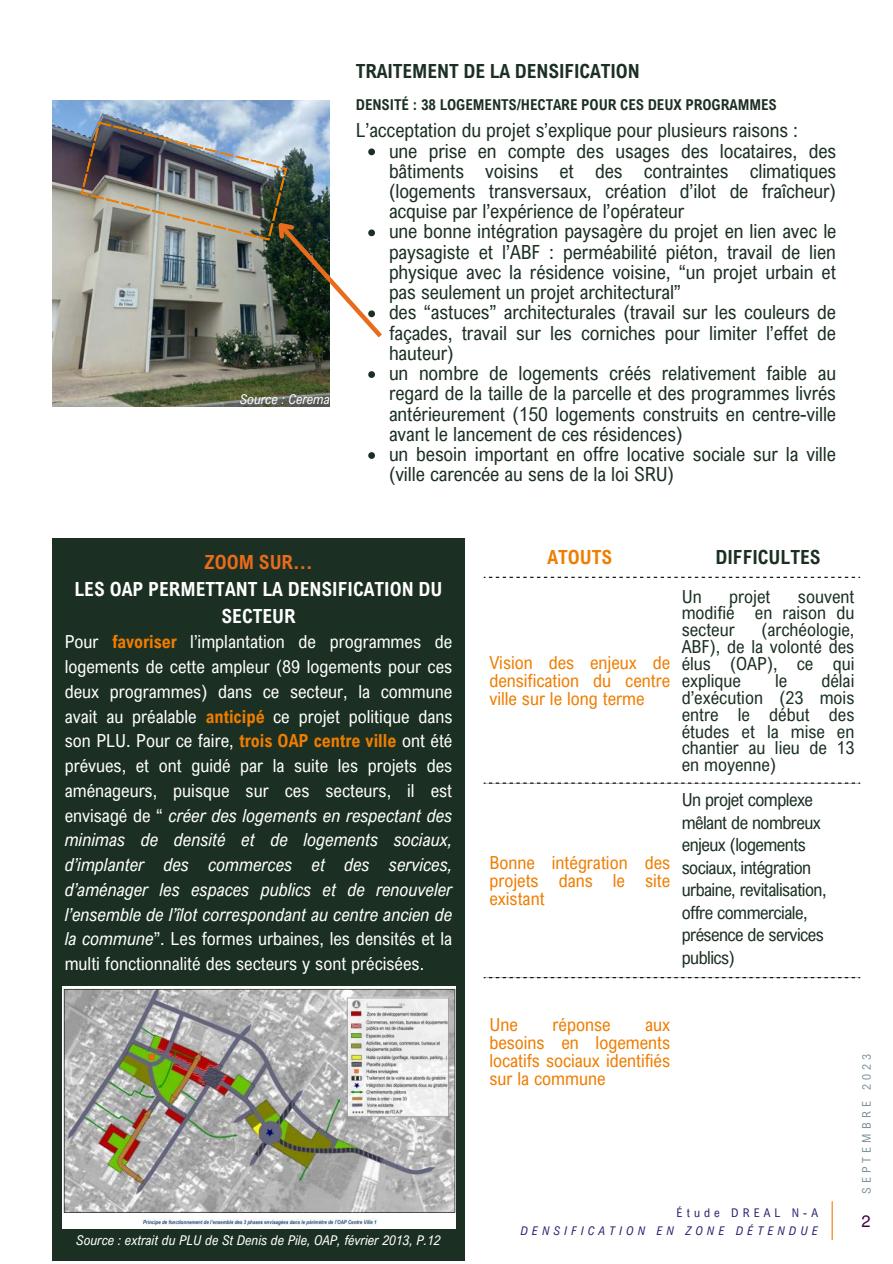
<style>
.page{position:relative;width:893px;height:1264px;background:#fff}
.page>*{position:absolute;margin:0;border:0;box-sizing:border-box;transform-origin:0 0}
.t1{font:19.5px/20.2px "Arial Nova Cond";letter-spacing:-.005em;color:#1b3022;text-align:justify}
.t2{font:700 19.5px/27px "Arial Nova Cond";color:#fff;text-align:center}
.t3{font:700 19.5px "Arial Nova Cond";letter-spacing:-.005em;color:#1b3022}
.t4{font:700 19.5px "Arial Nova Cond";color:#e86c1c}
.t5{font:700 19.5px "Arial Nova Cond";color:#ef7d00}
.t6{font:18px/24.8px "Arial Nova Cond";color:#fff;text-align:justify}
.t7{font:18px/16.8px "Arial Nova Cond";letter-spacing:-.015em;color:#1b3022;text-align:justify}
.t8{font:18px/18px "Arial Nova Cond";color:#ef7d00;text-align:justify}
.t9{font:16.5px "Mukti";color:#420039}
.t10{font:700 15px "Arial Nova Cond";letter-spacing:-.005em;color:#1b3022}
.t11{font:italic 13.5px "Arial Nova Cond";color:#fff}
.t12{font:italic 12px "Arial Nova Cond";letter-spacing:.34em;color:#292574}
.t13{font:12px "Arial Nova Cond";letter-spacing:.34em;color:#292574}
.t14{font:12px "Arial Nova Cond";letter-spacing:.34em;color:#7d949f}
.s1{font-weight:700;color:#ef7d00}
.s2{font-style:italic}
</style>
<div class="page">
<div style="left:52px;top:538px;width:413px;height:722px;background:#1b3022"></div>
<img style="left:52px;top:100px;width:277px;height:307px">
<svg style="left:368px;top:371px;width:7px;height:7px"></svg>
<svg style="left:368px;top:452px;width:7px;height:7px"></svg>
<hr style="left:831px;top:1201px;width:1px;height:38px;background:#ef7c05">
<img style="left:80px;top:121px;width:302px;height:221px">
<svg style="left:483px;top:782px;width:377px;height:1px"></svg>
<svg style="left:483px;top:977px;width:377px;height:1px"></svg>
<svg style="left:483px;top:576px;width:377px;height:2px"></svg>
<img style="left:62px;top:986px;width:393px;height:242px">
<p class="t11" style="left:240px;top:391px;width:91px">Source : Cerema</p>
<p class="t3" style="left:356px;top:58px;width:285px">TRAITEMENT DE LA DENSIFICATION</p>
<p class="t10" style="left:356px;top:95px;width:422px">DENSITÉ : 38 LOGEMENTS/HECTARE POUR CES DEUX PROGRAMMES</p>
<p class="t1" style="left:356px;top:120px;width:443px">L’acceptation du projet s’explique pour plusieurs raisons :</p>
<p class="t1" style="left:389px;top:140px;width:448px">une prise en compte des usages des locataires, des bâtiments voisins et des contraintes climatiques (logements transversaux, création d’ilot de fraîcheur) acquise par l’expérience de l’opérateur</p>
<p class="t1" style="left:389px;top:221px;width:449px">une bonne intégration paysagère du projet en lien avec le paysagiste et l’ABF : perméabilité piéton, travail de lien physique avec la résidence voisine, “un projet urbain et pas seulement un projet architectural”</p>
<p class="t1" style="left:389px;top:302px;width:448px">des “astuces” architecturales (travail sur les couleurs de façades, travail sur les corniches pour limiter l’effet de hauteur)</p>
<p class="t1" style="left:389px;top:363px;width:448px">un nombre de logements créés relativement faible au regard de la taille de la parcelle et des programmes livrés antérieurement (150 logements construits en centre-ville avant le lancement de ces résidences)</p>
<p class="t1" style="left:389px;top:443px;width:448px">un besoin important en offre locative sociale sur la ville (ville carencée au sens de la loi SRU)</p>
<p class="t4" style="left:205px;top:549px;width:109px">ZOOM SUR…</p>
<p class="t2" style="left:74px;top:574px;width:369px">LES OAP PERMETTANT LA DENSIFICATION DU<br>SECTEUR</p>
<p class="t6" style="left:65px;top:629px;width:389px">Pour <span class="s1">favoriser</span> l’implantation de programmes de logements de cette ampleur (89 logements pour ces deux programmes) dans ce secteur, la commune avait au préalable <span class="s1">anticipé</span> ce projet politique dans son PLU. Pour ce faire, <span class="s1">trois OAP centre ville</span> ont été prévues, et ont guidé par la suite les projets des aménageurs, puisque sur ces secteurs, il est envisagé de “ <span class="s2">créer des logements en respectant des minimas de densité et de logements sociaux, d’implanter des commerces et des services, d’aménager les espaces publics et de renouveler l’ensemble de l’îlot correspondant au centre ancien de la commune</span>”. Les formes urbaines, les densités et la multi fonctionnalité des secteurs y sont précisées.</p>
<p class="t11" style="left:76px;top:1231px;width:366px">Source : extrait du PLU de St Denis de Pile, OAP, février 2013, P.12</p>
<p class="t5" style="left:547px;top:544px;width:66px">ATOUTS</p>
<p class="t3" style="left:715px;top:544px;width:107px">DIFFICULTES</p>
<p class="t8" style="left:489px;top:653px;width:182px">Vision des enjeux de densification du centre ville sur le long terme</p>
<p class="t8" style="left:489px;top:853px;width:182px">Bonne intégration des projets dans le site existant</p>
<p class="t7" style="left:681px;top:587px;width:22px">Un</p>
<p class="t7" style="left:729px;top:587px;width:43px">projet</p>
<p class="t7" style="left:681px;top:587px;width:174px;text-indent:116px">souvent modifié en raison du secteur</p>
<p class="t7" style="left:681px;top:621px;width:174px;text-indent:80px">(archéologie, ABF), de la volonté des élus (OAP), ce qui explique</p>
<p class="t7" style="left:681px;top:671px;width:174px;text-indent:140px">délai d’exécution (23 mois entre le début des études et la mise en chantier au lieu de 13 en moyenne)</p>
<p class="t7" style="left:775px;top:671px;width:14px">le</p>
<p class="t7" style="left:681px;top:788px;width:146px;line-height:22.5px;text-align:left">Un projet complexe mêlant de nombreux enjeux (logements sociaux, intégration urbaine, revitalisation, offre commerciale, présence de services publics)</p>
<p class="t8" style="left:489px;top:1015px;width:30px">Une</p>
<p class="t8" style="left:552px;top:1015px;width:59px">réponse</p>
<p class="t8" style="left:489px;top:1015px;width:182px;text-indent:156px">aux besoins en logements locatifs sociaux identifiés sur la commune</p>
<p class="t14" style="left:858px;top:1193px;width:142px;rotate:-90deg">SEPTEMBRE 2023</p>
<p class="t13" style="left:676px;top:1205px;width:143px">Étude DREAL N-A</p>
<p class="t12" style="left:520px;top:1223px;width:299px">DENSIFICATION EN ZONE DÉTENDUE</p>
<p class="t9" style="left:861px;top:1209px;width:11px">2</p>
</div>
